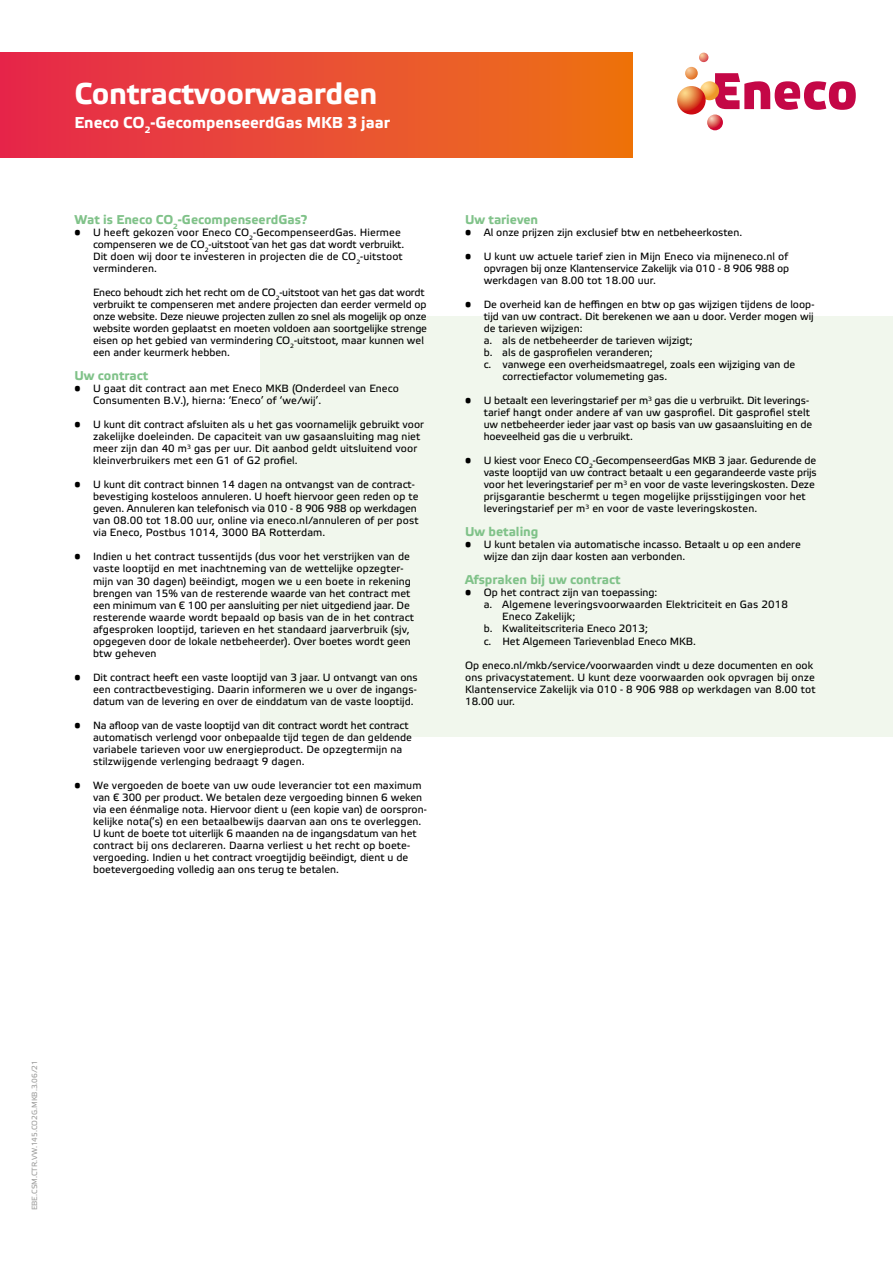
<style>
.page{position:relative;width:893px;height:1263px;background:#fff}
.page>*{position:absolute;margin:0;border:0;box-sizing:border-box;transform-origin:0 0}
.t1{font:700 30px "Etelka Text Pro";letter-spacing:-.01em;color:#fff}
.t2{font:700 15.75px "Etelka Text Pro";color:#fff}
.t3{font:700 12.75px "Etelka Text Pro";color:#80c289}
.t4{font:10.5px/12px "Etelka Text Pro";color:#000}
.t5{font:7.5px "Etelka Text Pro";color:#9d9d9c}
</style>
<div class="page">
<div style="left:260px;top:316px;width:633px;height:421px;background:#f1f7ed"></div>
<div style="left:0;top:53px;width:632px;height:105px;background:linear-gradient(to right,#e6284f,#ed7414)"></div>
<svg style="left:715px;top:73px;width:141px;height:37px"></svg>
<svg style="left:700px;top:81px;width:19px;height:19px"></svg>
<svg style="left:677px;top:86px;width:29px;height:29px"></svg>
<svg style="left:707px;top:115px;width:16px;height:15px"></svg>
<svg style="left:685px;top:53px;width:23px;height:27px"></svg>
<h1 class="t1" style="left:74px;top:77px;width:304px">Contractvoorwaarden</h1>
<h2 class="t2" style="left:74px;top:114px;width:317px">Eneco CO<sub>2</sub>-GecompenseerdGas MKB 3 jaar</h2>
<p class="t3" style="left:74px;top:213px;width:234px">Wat is Eneco CO<sub>2</sub>-GecompenseerdGas?</p>
<p class="t4" style="left:93px;top:227px;width:313px;text-indent:-19px">• U heeft gekozen voor Eneco CO<sub>2</sub>-GecompenseerdGas. Hiermee compenseren we de CO<sub>2</sub>-uitstoot van het gas dat wordt verbruikt.<br>Dit doen wij door te investeren in projecten die de CO<sub>2</sub>-uitstoot verminderen.</p>
<p class="t4" style="left:93px;top:287px;width:336px">Eneco behoudt zich het recht om de CO<sub>2</sub>-uitstoot van het gas dat wordt verbruikt te compenseren met andere projecten dan eerder vermeld op onze website. Deze nieuwe projecten zullen zo snel als mogelijk op onze website worden geplaatst en moeten voldoen aan soortgelijke strenge eisen op het gebied van vermindering CO<sub>2</sub>-uitstoot, maar kunnen wel een ander keurmerk hebben.</p>
<p class="t3" style="left:74px;top:369px;width:75px">Uw contract</p>
<p class="t4" style="left:93px;top:383px;width:307px;text-indent:-19px">• U gaat dit contract aan met Eneco MKB (Onderdeel van Eneco<br>Consumenten B.V.), hierna: ‘Eneco’ of ‘we/wij’.</p>
<p class="t4" style="left:93px;top:419px;width:333px;text-indent:-19px">• U kunt dit contract afsluiten als u het gas voornamelijk gebruikt voor zakelijke doeleinden. De capaciteit van uw gasaansluiting mag niet meer zijn dan 40 m<sup>3</sup> gas per uur. Dit aanbod geldt uitsluitend voor kleinverbruikers met een G1 of G2 profiel.</p>
<p class="t4" style="left:93px;top:479px;width:327px;text-indent:-19px">• U kunt dit contract binnen 14 dagen na ontvangst van de contract&shy;bevestiging kosteloos annuleren. U hoeft hiervoor geen reden op te geven. Annuleren kan telefonisch via 010 - 8 906 988 op werkdagen van 08.00 tot 18.00 uur, online via eneco.nl/annuleren of per post via Eneco, Postbus 1014, 3000 BA Rotterdam.</p>
<p class="t4" style="left:93px;top:551px;width:323px;text-indent:-19px">• Indien u het contract tussentijds (dus voor het verstrijken van de vaste looptijd en met inachtneming van de wettelijke opzegter&shy;mijn van 30 dagen) beëindigt, mogen we u een boete in rekening brengen van 15% van de resterende waarde van het contract met een minimum van € 100 per aansluiting per niet uitgediend jaar. De resterende waarde wordt bepaald op basis van de in het contract afgesproken looptijd, tarieven en het standaard jaarverbruik (sjv, opgegeven door de lokale netbeheerder). Over boetes wordt geen btw geheven</p>
<p class="t4" style="left:93px;top:671px;width:326px;text-align:justify;text-indent:-19px">• Dit contract heeft een vaste looptijd van 3 jaar. U ontvangt van ons een contractbevestiging. Daarin informeren we u over de ingangs&shy;datum van de levering en over de einddatum van de vaste looptijd.</p>
<p class="t4" style="left:93px;top:719px;width:321px;text-indent:-19px">• Na afloop van de vaste looptijd van dit contract wordt het contract automatisch verlengd voor onbepaalde tijd tegen de dan geldende variabele tarieven voor uw energieproduct. De opzegtermijn na stilzwijgende verlenging bedraagt 9 dagen.</p>
<p class="t4" style="left:93px;top:779px;width:335px;text-indent:-19px">• We vergoeden de boete van uw oude leverancier tot een maximum van € 300 per product. We betalen deze vergoeding binnen 6 weken via een éénmalige nota. Hiervoor dient u (een kopie van) de oorspron&shy;kelijke nota(‘s) en een betaalbewijs daarvan aan ons te overleggen.<br>U kunt de boete tot uiterlijk 6 maanden na de ingangsdatum van het contract bij ons declareren. Daarna verliest u het recht op boete&shy;vergoeding. Indien u het contract vroegtijdig beëindigt, dient u de boetevergoeding volledig aan ons terug te betalen.</p>
<p class="t3" style="left:465px;top:213px;width:75px">Uw tarieven</p>
<p class="t4" style="left:465px;top:227px;width:279px">• Al onze prijzen zijn exclusief btw en netbeheerkosten.</p>
<p class="t4" style="left:484px;top:251px;width:307px;text-align:justify;text-indent:-19px">• U kunt uw actuele tarief zien in Mijn Eneco via mijneneco.nl of opvragen bij onze Klantenservice Zakelijk via 010 - 8 906 988 op werkdagen van 8.00 tot 18.00 uur.</p>
<p class="t4" style="left:465px;top:299px;width:351px">• De overheid kan de heffingen en btw op gas wijzigen tijdens de loop-</p>
<p class="t4" style="left:484px;top:311px;width:331px">tijd van uw contract. Dit berekenen we aan u door. Verder mogen wij</p>
<p class="t4" style="left:484px;top:323px;width:100px">de tarieven wijzigen:</p>
<p class="t4" style="left:484px;top:335px;width:210px">a. als de netbeheerder de tarieven wijzigt;</p>
<p class="t4" style="left:484px;top:347px;width:170px">b. als de gasprofielen veranderen;</p>
<p class="t4" style="left:484px;top:359px;width:313px">c. vanwege een overheidsmaatregel, zoals een wijziging van de</p>
<p class="t4" style="left:502px;top:371px;width:166px">correctiefactor volumemeting gas.</p>
<p class="t4" style="left:484px;top:395px;width:330px;text-indent:-19px">• U betaalt een leveringstarief per m<sup>3</sup> gas die u verbruikt. Dit leverings&shy;tarief hangt onder andere af van uw gasprofiel. Dit gasprofiel stelt uw netbeheerder ieder jaar vast op basis van uw gasaansluiting en de hoeveelheid gas die u verbruikt.</p>
<p class="t4" style="left:484px;top:455px;width:335px;text-indent:-19px">• U kiest voor Eneco CO<sub>2</sub>-GecompenseerdGas MKB 3 jaar. Gedurende de vaste looptijd van uw contract betaalt u een gegarandeerde vaste prijs voor het leveringstarief per m<sup>3</sup> en voor de vaste leveringskosten. Deze prijsgarantie beschermt u tegen mogelijke prijsstijgingen voor het leveringstarief per m<sup>3</sup> en voor de vaste leveringskosten.</p>
<p class="t3" style="left:465px;top:525px;width:75px">Uw betaling</p>
<p class="t4" style="left:484px;top:539px;width:319px;text-indent:-19px">• U kunt betalen via automatische incasso. Betaalt u op een andere wijze dan zijn daar kosten aan verbonden.</p>
<p class="t3" style="left:465px;top:573px;width:157px">Afspraken bij uw contract</p>
<p class="t4" style="left:465px;top:587px;width:194px">• Op het contract zijn van toepassing:</p>
<p class="t4" style="left:484px;top:599px;width:306px">a. Algemene leveringsvoorwaarden Elektriciteit en Gas 2018</p>
<p class="t4" style="left:502px;top:611px;width:74px">Eneco Zakelijk;</p>
<p class="t4" style="left:484px;top:623px;width:166px">b. Kwaliteitscriteria Eneco 2013;</p>
<p class="t4" style="left:484px;top:635px;width:214px">c. Het Algemeen Tarievenblad Eneco MKB.</p>
<p class="t4" style="left:465px;top:659px;width:352px">Op eneco.nl/mkb/service/voorwaarden vindt u deze documenten en ook ons privacystatement. U kunt deze voorwaarden ook opvragen bij onze Klantenservice Zakelijk via 010 - 8 906 988 op werkdagen van 8.00 tot 18.00 uur.</p>
<p class="t5" style="left:31px;top:1210px;width:151px;rotate:-90deg">EBE.CSM.CTR.VW.145.CO2G.MKB.3.06/21</p>
</div>
